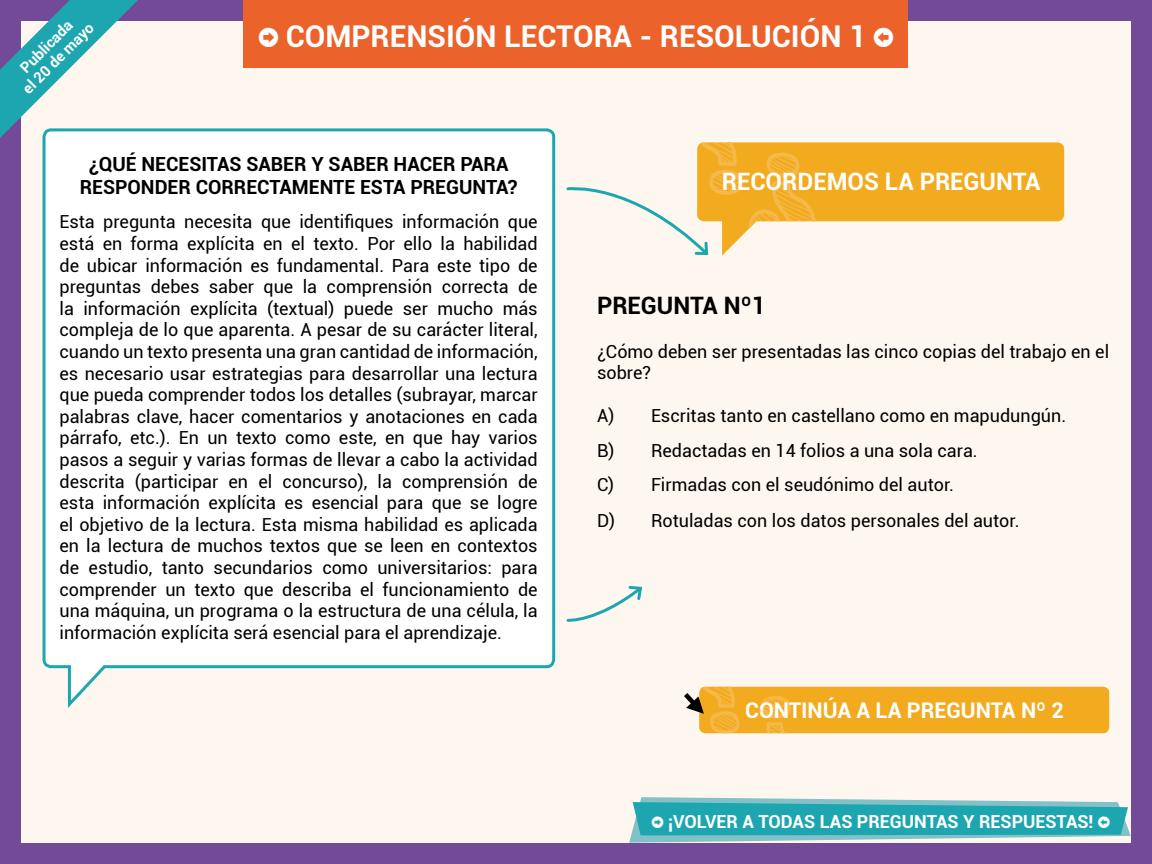
<style>
.page{position:relative;width:1152px;height:864px;background:#724a98}
.page>*{position:absolute;margin:0;border:0;box-sizing:border-box;transform-origin:0 0}
.t1{font:700 30px "Roboto";color:#fff}
.t2{font:700 24px "Roboto";color:#fff}
.t3{font:700 24px "Roboto";color:#000}
.t4{font:700 21.6px "Roboto";color:#fff}
.t5{font:700 19.5px/23.4px "Roboto";color:#000;text-align:center}
.t6{font:18px/21.6px "Roboto";color:#000}
.t7{font:700 18px "Roboto";color:#fff}
.t8{font:700 15px/16.5px "Roboto";color:#fff;text-align:center}
.s1{font-family:"s Tmedia";font-weight:400}
</style>
<div class="page">
<div style="left:21px;top:21px;width:1110px;height:822px;background:#fef7ef"></div>
<svg style="left:566px;top:585px;width:77px;height:37px"></svg>
<div style="left:699px;top:687px;width:410px;height:46px;background:#f2ab1e;border-radius:6px"></div>
<svg style="left:684px;top:687px;width:107px;height:46px"></svg>
<div style="left:817px;top:142px;width:247px;height:80px;background:#f2ab1e"></div>
<svg style="left:566px;top:142px;width:251px;height:114px"></svg>
<div style="left:244px;top:0;width:664px;height:67px;background:#ec622b"></div>
<svg style="left:0;top:0;width:138px;height:138px"></svg>
<svg style="left:41px;top:127px;width:515px;height:581px"></svg>
<svg style="left:629px;top:797px;width:502px;height:46px;background:#54b7be"></svg>
<p class="t8" style="left:7px;top:73px;width:95px;rotate:-45deg">Publicada<br>el 20 de mayo</p>
<h1 class="t1" style="left:259px;top:16px;width:636px"><span class="s1">.</span> COMPRENSIÓN LECTORA - RESOLUCIÓN 1 <span class="s1">-</span></h1>
<p class="t5" style="left:80px;top:151px;width:439px">¿QUÉ NECESITAS SABER Y SABER HACER PARA<br>RESPONDER CORRECTAMENTE ESTA PREGUNTA?</p>
<p class="t6" style="left:60px;top:211px;width:480px;text-align:justify">Esta pregunta necesita que identifiques información que está en forma explícita en el texto. Por ello la habilidad de ubicar información es fundamental. Para este tipo de preguntas debes saber que la comprensión correcta de la información explícita (textual) puede ser mucho más compleja de lo que aparenta. A pesar de su carácter literal, cuando un texto presenta una gran cantidad de información, es necesario usar estrategias para desarrollar una lectura que pueda comprender todos los detalles (subrayar, marcar palabras clave, hacer comentarios y anotaciones en cada párrafo, etc.). En un texto como este, en que hay varios pasos a seguir y varias formas de llevar a cabo la actividad descrita (participar en el concurso), la comprensión de esta información explícita es esencial para que se logre el objetivo de la lectura. Esta misma habilidad es aplicada en la lectura de muchos textos que se leen en contextos de estudio, tanto secundarios como universitarios: para comprender un texto que describa el funcionamiento de una máquina, un programa o la estructura de una célula, la información explícita será esencial para el aprendizaje.</p>
<h2 class="t2" style="left:722px;top:165px;width:320px">RECORDEMOS LA PREGUNTA</h2>
<h2 class="t3" style="left:597px;top:289px;width:170px">PREGUNTA Nº1</h2>
<p class="t6" style="left:597px;top:340px;width:514px">¿Cómo deben ser presentadas las cinco copias del trabajo en el sobre?</p>
<p class="t6" style="left:597px;top:398px;width:471px;line-height:34.3px">A) Escritas tanto en castellano como en mapudungún.<br>B) Redactadas en 14 folios a una sola cara.<br>C) Firmadas con el seudónimo del autor.</p>
<p class="t6" style="left:597px;top:509px;width:424px">D) Rotuladas con los datos personales del autor.</p>
<p class="t4" style="left:745px;top:695px;width:320px">CONTINÚA A LA PREGUNTA Nº 2</p>
<p class="t7" style="left:652px;top:809px;width:459px"><span class="s1">.</span> ¡VOLVER A TODAS LAS PREGUNTAS Y RESPUESTAS! <span class="s1">-</span></p>
</div>
